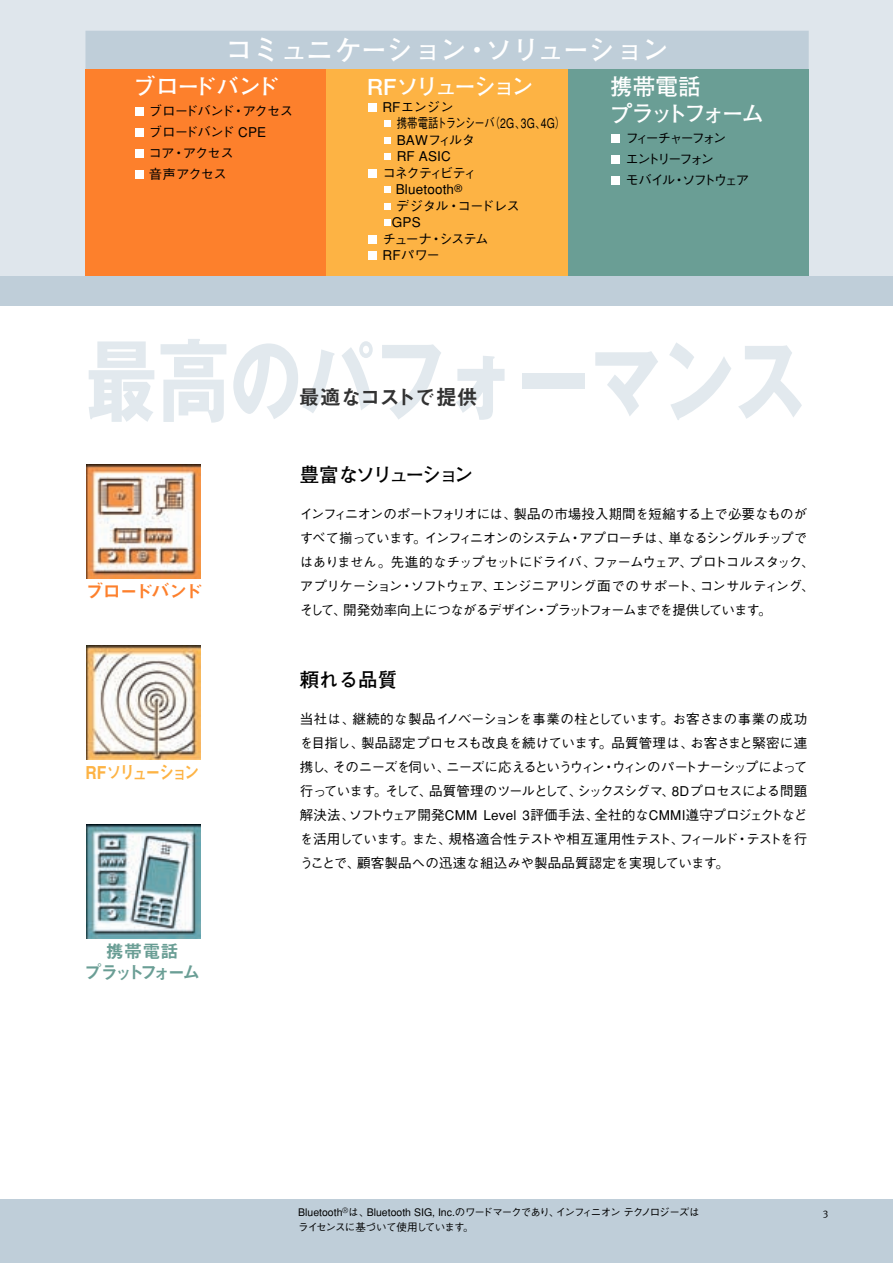
<style>
.page{position:relative;width:893px;height:1263px;background:#fff}
.page>*{position:absolute;margin:0;border:0;box-sizing:border-box;transform-origin:0 0}
.t1{font:700 90px "Gothic MB101";color:#e2e9ee;scale:.8 1}
.t2{font:700 27px "Futo Go B101";letter-spacing:-.03em;color:#fff}
.t3{font:700 22.5px/27px "Futo Go B101";letter-spacing:-.125em;color:#fff}
.t4{font:700 22.5px "Futo Go B101";letter-spacing:-.04em;color:#fff}
.t5{font:21px "Midashi Go MB31";letter-spacing:-.035em;color:#333}
.t6{font:700 19.5px "Futo Go B101";letter-spacing:-.14em;color:#000}
.t7{font:700 19.5px "Futo Go B101";letter-spacing:-.12em;color:#000}
.t8{font:18px/21px "Midashi Go MB31";letter-spacing:-.175em;color:#6a9e95;text-align:center}
.t9{font:18px "Midashi Go MB31";letter-spacing:-.165em;color:#fdb344;scale:.87 1}
.t10{font:18px "Midashi Go MB31";letter-spacing:-.07em;color:#fd802c}
.t11{font:500 13.5px/24px "Gothic BBB";letter-spacing:-.055em;color:#000}
.t12{font:500 13.5px/21px "Gothic BBB";letter-spacing:-.19em;color:#000}
.t13{font:500 13.5px "Gothic BBB";letter-spacing:-.02em;color:#000;scale:.77 1}
.t14{font:500 13.5px "Gothic BBB";letter-spacing:.01em;color:#000}
.t15{font:500 13.5px "Gothic BBB";letter-spacing:-.12em;color:#000}
.t16{font:500 13.5px "Gothic BBB";letter-spacing:-.18em;color:#000}
.t17{font:500 13.5px "Gothic BBB";letter-spacing:-.015em;color:#000}
.t18{font:500 10.5px "Gothic BBB";color:#000}
.t19{font:500 10.5px "Gothic BBB";letter-spacing:-.065em;color:#000}
.t20{font:10.5px "Meta";color:#000}
</style>
<div class="page">
<div style="left:0;top:1199px;width:892px;height:64px;background:#bfced9"></div>
<div style="left:0;top:0;width:892px;height:276px;background:#dfe6ec"></div>
<div style="left:326px;top:69px;width:242px;height:222px;background:#fdb344"></div>
<div style="left:568px;top:69px;width:240px;height:220px;background:#6a9e95"></div>
<div style="left:89px;top:34px;width:716px;height:31px;background:#bfced9"></div>
<div style="left:85px;top:31px;width:723px;height:38px;border:8px solid #bfced9"></div>
<div style="left:85px;top:69px;width:241px;height:225px;background:#fd802c"></div>
<div style="left:135px;top:170px;width:8px;height:9px;background:#fff"></div>
<div style="left:135px;top:149px;width:8px;height:9px;background:#fff"></div>
<div style="left:135px;top:128px;width:8px;height:9px;background:#fff"></div>
<div style="left:135px;top:107px;width:8px;height:9px;background:#fff"></div>
<div style="left:611px;top:176px;width:9px;height:9px;background:#fff"></div>
<div style="left:611px;top:155px;width:9px;height:9px;background:#fff"></div>
<div style="left:611px;top:134px;width:9px;height:9px;background:#fff"></div>
<img style="left:86px;top:465px;width:114px;height:114px">
<img style="left:86px;top:645px;width:115px;height:114px">
<img style="left:86px;top:824px;width:114px;height:114px">
<div style="left:0;top:276px;width:892px;height:30px;background:#bfced9"></div>
<div style="left:368px;top:251px;width:9px;height:9px;background:#fff"></div>
<div style="left:368px;top:235px;width:9px;height:8px;background:#fff"></div>
<div style="left:384px;top:219px;width:6px;height:7px;background:#fff"></div>
<svg style="left:384px;top:203px;width:6px;height:6px"></svg>
<div style="left:384px;top:186px;width:6px;height:7px;background:#fff"></div>
<div style="left:368px;top:169px;width:9px;height:8px;background:#fff"></div>
<div style="left:385px;top:153px;width:6px;height:7px;background:#fff"></div>
<svg style="left:385px;top:137px;width:6px;height:6px"></svg>
<div style="left:385px;top:120px;width:6px;height:7px;background:#fff"></div>
<div style="left:368px;top:103px;width:9px;height:8px;background:#fff"></div>
<h2 class="t2" style="left:225px;top:40px;width:445px">コミュニケーション・ソリューション</h2>
<h3 class="t4" style="left:133px;top:78px;width:148px">ブロードバンド</h3>
<p class="t11" style="left:148px;top:103px;width:146px;line-height:21px">ブロードバンド・アクセスブロードバンド CPE<br>コア・アクセス<br>音声アクセス</p>
<h3 class="t3" style="left:610px;top:76px;width:155px">携帯電話<br>プラットフォーム</h3>
<p class="t12" style="left:625px;top:130px;width:125px">フィーチャーフォン<br>エントリーフォン<br>モバイル・ソフトウェア</p>
<h3 class="t3" style="left:367px;top:76px;width:168px">RFソリューション</h3>
<p class="t11" style="left:382px;top:97px;width:73px">RFエンジン</p>
<p class="t13" style="left:397px;top:118px;width:220px">携帯電話トランシーバ（2G、3G、4G）</p>
<p class="t17" style="left:397px;top:135px;width:80px">BAWフィルタ</p>
<p class="t11" style="left:397px;top:146px;width:56px">RF ASIC</p>
<p class="t16" style="left:382px;top:168px;width:96px">コネクティビティ</p>
<p class="t14" style="left:396px;top:184px;width:68px">Bluetooth<sup>®</sup></p>
<p class="t11" style="left:396px;top:196px;width:126px">デジタル・コードレス</p>
<p class="t11" style="left:392px;top:212px;width:30px">GPS</p>
<p class="t15" style="left:382px;top:234px;width:108px">チューナ・システム</p>
<p class="t11" style="left:382px;top:245px;width:59px">RFパワー</p>
<h1 class="t1" style="left:85px;top:348px;width:902px">最高のパフォーマンス</h1>
<h3 class="t5" style="left:299px;top:389px;width:180px">最適なコストで提供</h3>
<h3 class="t10" style="left:85px;top:585px;width:118px">ブロードバンド</h3>
<h3 class="t9" style="left:85px;top:765px;width:133px">RFソリューション</h3>
<h3 class="t8" style="left:84px;top:943px;width:118px">携帯電話<br>プラットフォーム</h3>
<h3 class="t6" style="left:300px;top:467px;width:175px">豊富なソリューション</h3>
<p class="t11" style="left:300px;top:504px;width:516px">インフィニオンのポートフォリオには、製品の市場投入期間を短縮する上で必要なものがすべて揃っています。インフィニオンのシステム・アプローチは、単なるシングルチップではありません。先進的なチップセットにドライバ、ファームウェア、プロトコルスタック、アプリケーション・ソフトウェア、エンジニアリング面でのサポート、コンサルティング、そして、開発効率向上につながるデザイン・プラットフォームまでを提供しています。</p>
<h3 class="t7" style="left:300px;top:672px;width:99px">頼れる品質</h3>
<p class="t11" style="left:300px;top:708px;width:509px;text-align:justify">当社は、継続的な製品イノベーションを事業の柱としています。お客さまの事業の成功を目指し、製品認定プロセスも改良を続けています。品質管理は、お客さまと緊密に連携し、そのニーズを伺い、ニーズに応えるというウィン・ウィンのパートナーシップによって行っています。そして、品質管理のツールとして、シックスシグマ、8Dプロセスによる問題解決法、ソフトウェア開発CMM Level 3評価手法、全社的なCMMI遵守プロジェクトなどを活用しています。また、規格適合性テストや相互運用性テスト、フィールド・テストを行うことで、顧客製品への迅速な組込みや製品品質認定を実現しています。</p>
<p class="t18" style="left:298px;top:1208px;width:403px">Bluetooth<sup>®</sup>は、Bluetooth SIG, Inc.のワードマークであり、インフィニオンテクノロジーズは</p>
<p class="t20" style="left:822px;top:1208px;width:7px">3</p>
<p class="t19" style="left:298px;top:1223px;width:177px">ライセンスに基づいて使用しています。</p>
</div>
